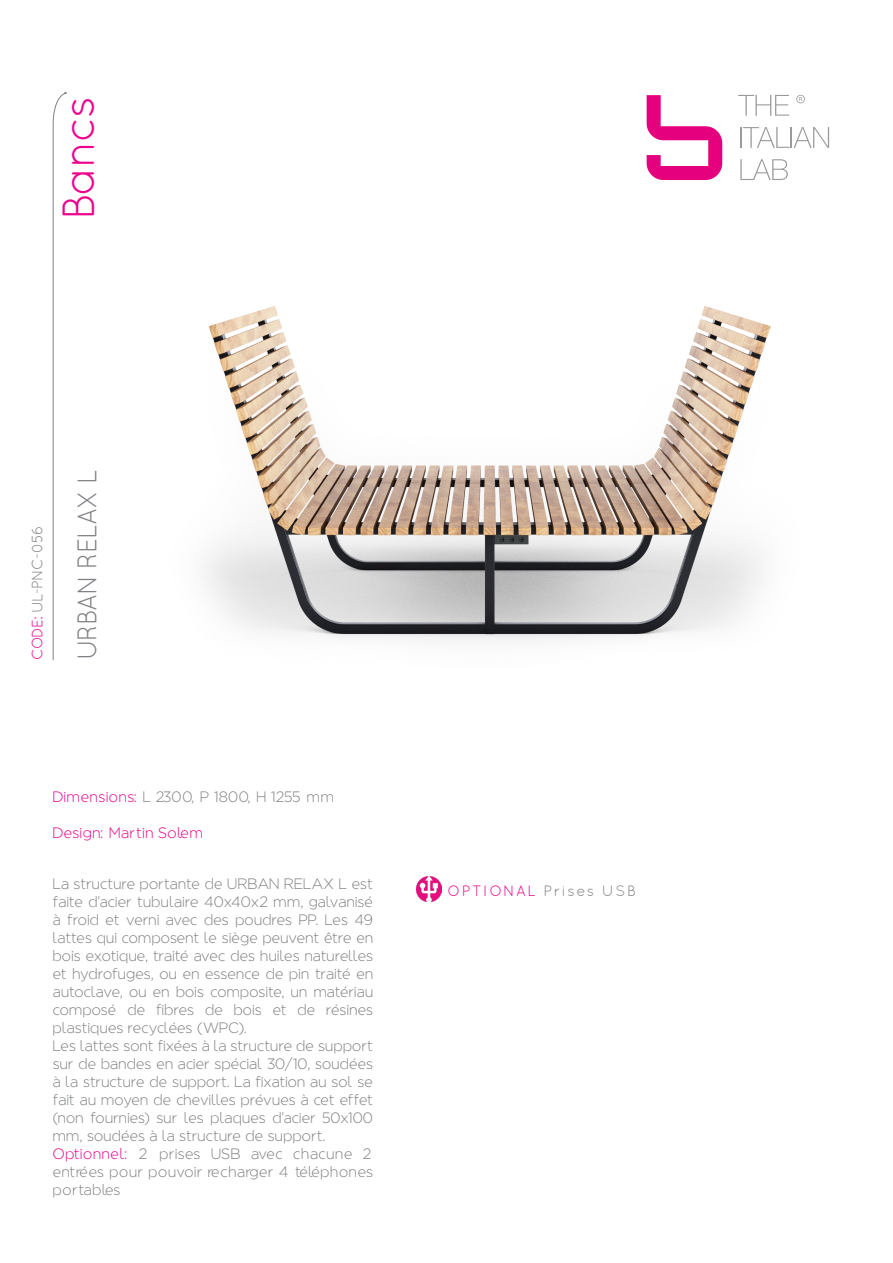
<style>
.page{position:relative;width:893px;height:1263px;background:#fff}
.page>*{position:absolute;margin:0;border:0;box-sizing:border-box;transform-origin:0 0}
.t1{font:45px "Quicksand";letter-spacing:-.03em;color:#ed028c}
.t2{font:27px "Quicksand";letter-spacing:-.03em;color:#808285;scale:.96 1}
.t3{font:300 15px/18px "Regencie";letter-spacing:.02em;color:#808285;text-align:justify}
.t4{font:300 15px "Regencie";letter-spacing:.045em;color:#808285}
.t5{font:300 15px "Regencie";letter-spacing:.045em;color:#ed0286}
.t6{font:15px "Quicksand";letter-spacing:.1em;color:#808285}
.t7{font:15px "Quicksand";letter-spacing:-.04em;color:#808285}
.s1{color:#ed028c}
</style>
<div class="page">
<img style="left:52px;top:92px;width:778px;height:569px">
<img style="left:417px;top:877px;width:24px;height:24px">
<p class="t1" style="left:53px;top:220px;width:126px;rotate:-90deg">Bancs</p>
<p class="t7" style="left:29px;top:660px;width:137px;rotate:-90deg"><span class="s1">CODE:</span> UL-PNC-056</p>
<p class="t2" style="left:71px;top:660px;width:200px;rotate:-90deg">URBAN RELAX L</p>
<p class="t4" style="left:53px;top:787px;width:282px"><span class="s1">Dimensions:</span> L 2300, P 1800, H 1255 mm</p>
<p class="t5" style="left:53px;top:823px;width:151px">Design: Martin Solem</p>
<p class="t3" style="left:53px;top:874px;width:322px">La structure portante de URBAN RELAX L est faite d'acier tubulaire 40x40x2 mm, galvanisé à froid et verni avec des poudres PP. Les 49 lattes qui composent le siège peuvent être en bois exotique, traité avec des huiles naturelles et hydrofuges, ou en essence de pin traité en autoclave, ou en bois composite, un matériau composé de fibres de bois et de résines plastiques recyclées (WPC).</p>
<p class="t3" style="left:53px;top:1036px;width:322px">Les lattes sont fixées à la structure de support sur de bandes en acier spécial 30/10, soudées à la structure de support. La fixation au sol se fait au moyen de chevilles prévues à cet effet (non fournies) sur les plaques d'acier 50x100 mm, soudées à la structure de support.</p>
<p class="t3" style="left:53px;top:1144px;width:322px"><span class="s1">Optionnel:</span> 2 prises USB avec chacune 2 entrées pour pouvoir recharger 4 téléphones portables</p>
<p class="t6" style="left:448px;top:882px;width:190px"><span class="s1">OPTIONAL</span> Prises USB</p>
</div>
